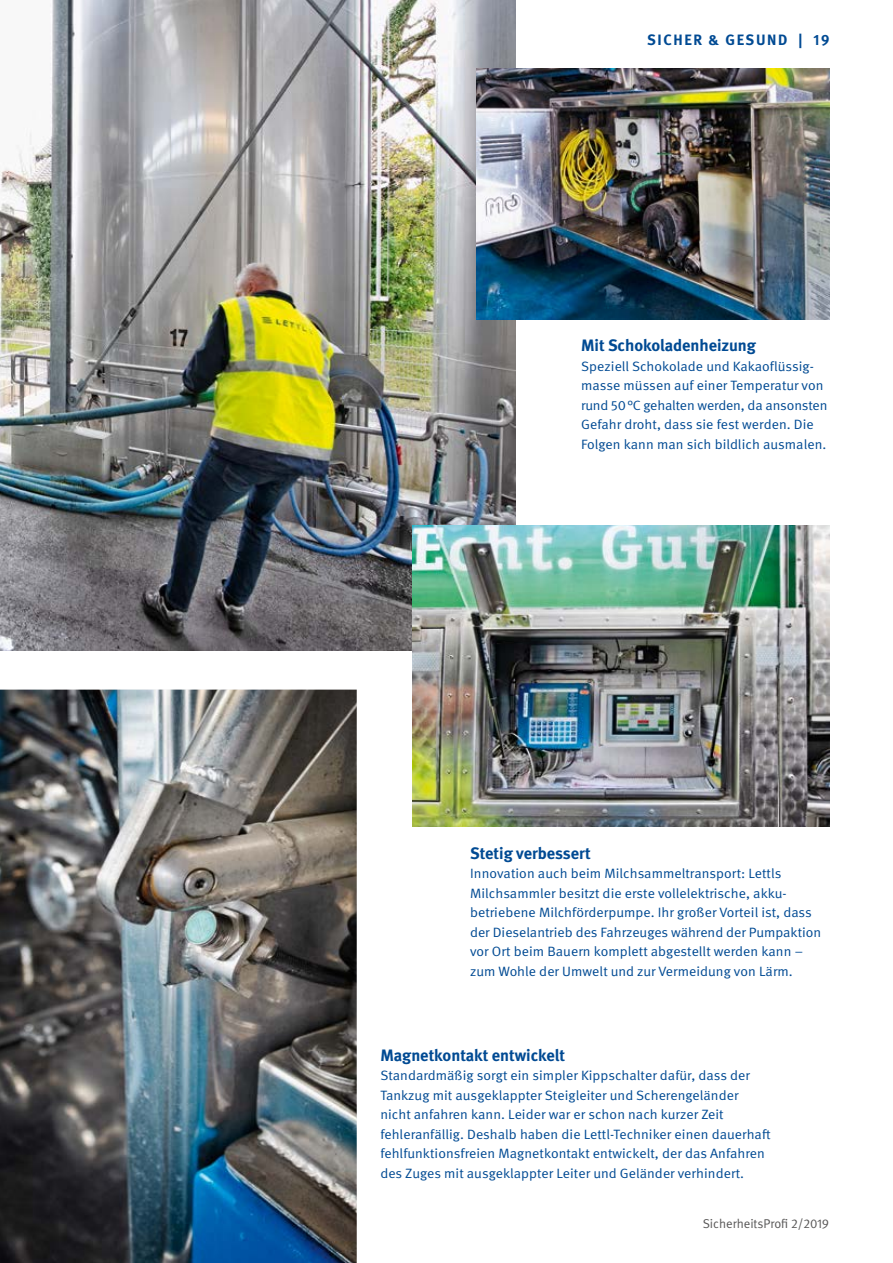
<style>
.page{position:relative;width:893px;height:1263px;background:#fff}
.page>*{position:absolute;margin:0;border:0;box-sizing:border-box;transform-origin:0 0}
.t1{font:700 16.5px "DGUV Meta";color:#004a93}
.t2{font:700 15px "DGUV Meta";letter-spacing:.11em;color:#004a93}
.t3{font:13.5px/19.5px "DGUV Meta";letter-spacing:.005em;color:#004a93;scale:1.05 1}
.t4{font:12.75px "DGUV Meta";color:#585757}
</style>
<div class="page">
<img style="left:0;top:690px;width:357px;height:573px">
<img style="left:0;top:0;width:515px;height:651px">
<img style="left:412px;top:525px;width:417px;height:301px">
<img style="left:476px;top:68px;width:353px;height:251px">
<p class="t2" style="left:647px;top:31px;width:184px">SICHER &amp; GESUND | 19</p>
<p class="t1" style="left:581px;top:335px;width:176px">Mit Schokoladenheizung</p>
<p class="t3" style="left:581px;top:356px;width:236px">Speziell Schokolade und Kakaoflüssig&shy;masse müssen auf einer Temperatur von rund 50°C gehalten werden, da ansonsten Gefahr droht, dass sie fest werden. Die Folgen kann man sich bildlich ausmalen.</p>
<p class="t1" style="left:470px;top:843px;width:122px">Stetig verbessert</p>
<p class="t3" style="left:470px;top:864px;width:336px">Innovation auch beim Milchsammeltransport: Lettls Milchsammler besitzt die erste vollelektrische, akku&shy;betriebene Milchförderpumpe. Ihr großer Vorteil ist, dass der Dieselantrieb des Fahrzeuges während der Pumpaktion vor Ort beim Bauern komplett abgestellt werden kann – zum Wohle der Umwelt und zur Vermeidung von Lärm.</p>
<p class="t1" style="left:380px;top:1045px;width:186px">Magnetkontakt entwickelt</p>
<p class="t3" style="left:380px;top:1066px;width:373px">Standardmäßig sorgt ein simpler Kippschalter dafür, dass der Tankzug mit ausgeklappter Steigleiter und Scherengeländer nicht anfahren kann. Leider war er schon nach kurzer Zeit fehleranfällig. Deshalb haben die Lettl-Techniker einen dauerhaft fehlfunktionsfreien Magnetkontakt entwickelt, der das Anfahren des Zuges mit ausgeklappter Leiter und Geländer verhindert.</p>
<p class="t4" style="left:703px;top:1216px;width:128px">SicherheitsProfi 2/2019</p>
</div>
